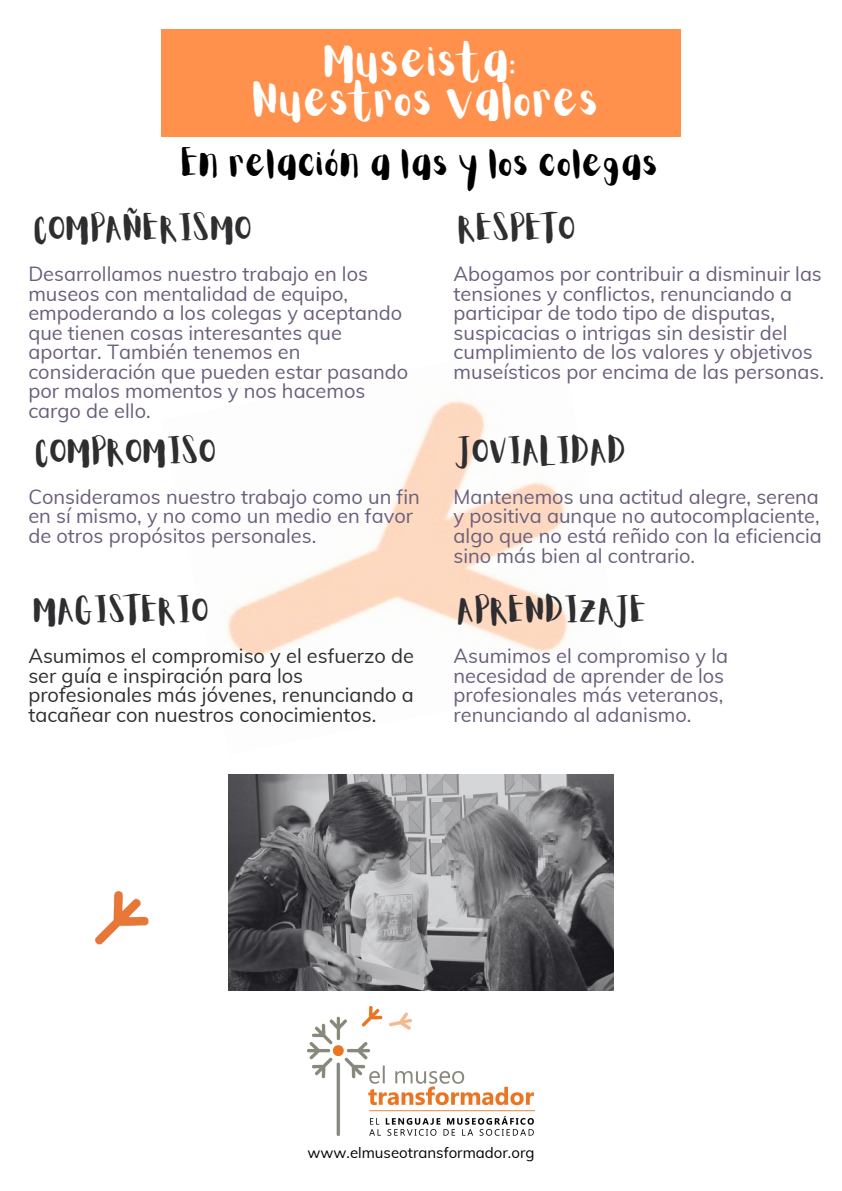
<style>
.page{position:relative;width:842px;height:1191px;background:#fff}
.page>*{position:absolute;margin:0;border:0;box-sizing:border-box;transform-origin:0 0}
.t1{font:40px/38.2px "Aloja Extended";color:#fff;text-align:center}
.t2{font:32px "Aloja Extended";color:#000}
.t3{font:30px "Aloja Extended";color:#2e2e30}
.t4{font:20px/19.5px "Muli";color:#6a5e7c}
.t5{font:20px/19.5px "Muli";color:#2e2e30}
.t6{font:15px "Muli";color:#000}
</style>
<div class="page">
<div style="left:161px;top:29px;width:519px;height:108px;background:#ff914d"></div>
<img style="left:307px;top:1006px;width:228px;height:129px">
<img style="left:229px;top:774px;width:384px;height:216px">
<img style="left:226px;top:400px;width:342px;height:256px">
<img style="left:95px;top:891px;width:54px;height:54px">
<h1 class="t1" style="left:254px;top:46px;width:349px">Museista:<br>Nuestros valores</h1>
<p class="t2" style="left:182px;top:149px;width:479px">En relación a las y los colegas</p>
<h2 class="t3" style="left:35px;top:215px;width:219px">COMPAÑERISMO</h2>
<h2 class="t4" style="left:28px;top:264px;width:381px">Desarrollamos nuestro trabajo en los museos con mentalidad de equipo, empoderando a los colegas y aceptando que tienen cosas interesantes que aportar. También tenemos en consideración que pueden estar pasando por malos momentos y nos hacemos cargo de ello.</h2>
<p class="t3" style="left:459px;top:215px;width:119px">RESPETO</p>
<p class="t4" style="left:454px;top:264px;width:372px">Abogamos por contribuir a disminuir las tensiones y conflictos, renunciando a participar de todo tipo de disputas, suspicacias o intrigas sin desistir del cumplimiento de los valores y objetivos museísticos por encima de las personas.</p>
<p class="t3" style="left:458px;top:437px;width:171px">JOVIALIDAD</p>
<h2 class="t3" style="left:36px;top:437px;width:183px">COMPROMISO</h2>
<h2 class="t4" style="left:28px;top:486px;width:393px">Consideramos nuestro trabajo como un fin en sí mismo, y no como un medio en favor de otros propósitos personales.</h2>
<p class="t4" style="left:454px;top:486px;width:370px">Mantenemos una actitud alegre, serena y positiva aunque no autocomplaciente, algo que no está reñido con la eficiencia sino más bien al contrario.</p>
<p class="t3" style="left:34px;top:597px;width:177px">MAGISTERIO</p>
<p class="t3" style="left:458px;top:597px;width:191px">APRENDIZAJE</p>
<p class="t5" style="left:28px;top:646px;width:387px">Asumimos el compromiso y el esfuerzo de ser guía e inspiración para los profesionales más jóvenes, renunciando a tacañear con nuestros conocimientos.</p>
<p class="t4" style="left:454px;top:646px;width:276px">Asumimos el compromiso y la necesidad de aprender de los profesionales más veteranos, renunciando al adanismo.</p>
<h2 class="t6" style="left:307px;top:1142px;width:229px">www.elmuseotransformador.org</h2>
</div>
